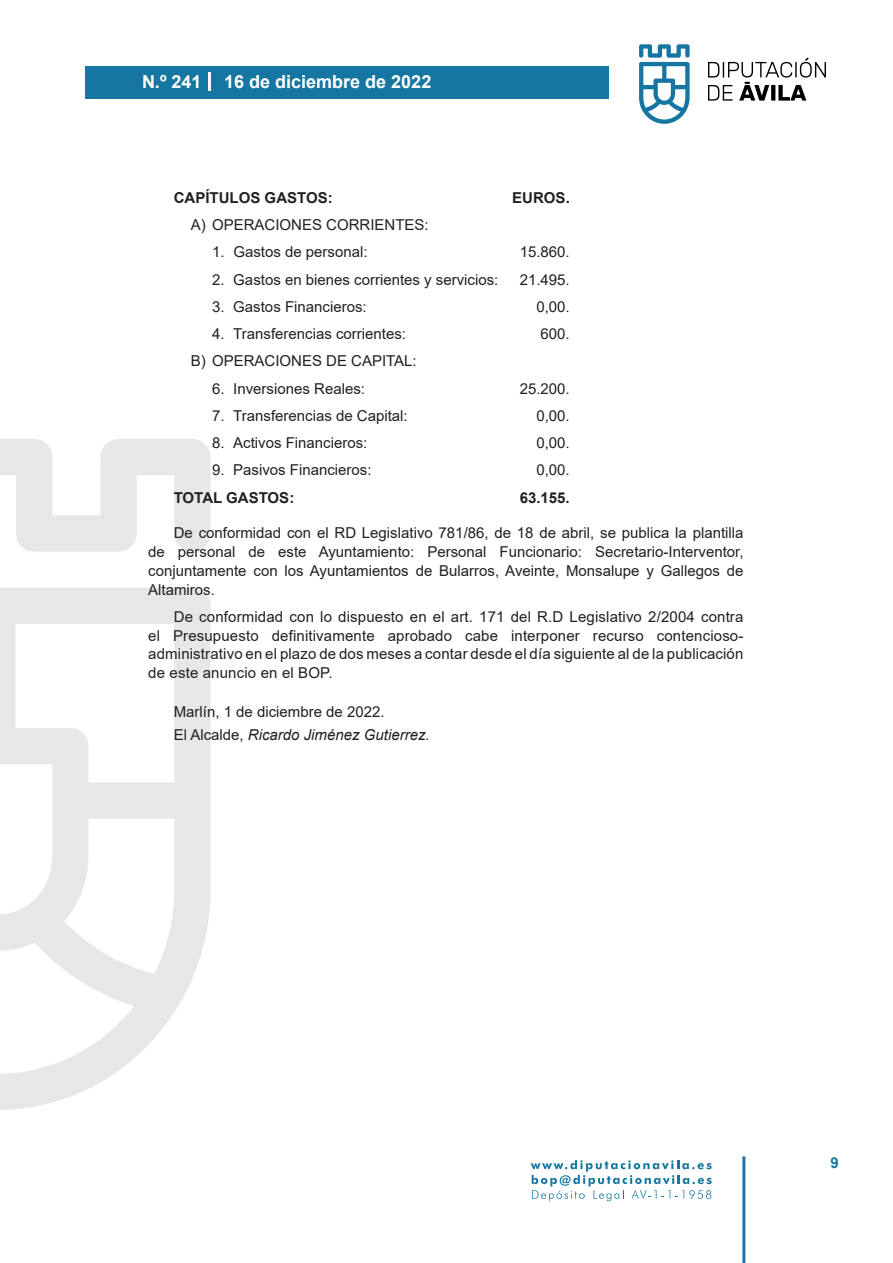
<style>
.page{position:relative;width:893px;height:1263px;background:#fff}
.page>*{position:absolute;margin:0;border:0;box-sizing:border-box;transform-origin:0 0}
.t1{font:700 18px "Arial";color:#fff}
.t2{font:15px/18.8px "Arial";color:#231f20;text-align:justify}
.t3{font:700 15px "Arial";color:#231f20}
.t4{font:700 15px "Arial";color:#1d76a4}
.s1{font-style:italic}
</style>
<div class="page">
<svg style="left:531px;top:1160px;width:181px;height:41px"></svg>
<div style="left:85px;top:66px;width:523px;height:33px;background:#1676a2"></div>
<svg style="left:639px;top:44px;width:51px;height:80px"></svg>
<svg style="left:708px;top:58px;width:118px;height:43px"></svg>
<hr style="left:742px;top:1156px;width:3px;height:107px;background:#1d76a4">
<svg style="left:208px;top:72px;width:2px;height:18px"></svg>
<svg style="left:0;top:439px;width:211px;height:671px"></svg>
<p class="t1" style="left:142px;top:69px;width:61px">N.º 241</p>
<p class="t1" style="left:224px;top:69px;width:209px">16 de diciembre de 2022</p>
<p class="t3" style="left:174px;top:187px;width:160px">CAPÍTULOS GASTOS:</p>
<p class="t3" style="left:512px;top:187px;width:59px">EUROS.</p>
<p class="t2" style="left:191px;top:215px;width:239px">A) OPERACIONES CORRIENTES:</p>
<p class="t2" style="left:212px;top:243px;width:157px">1. Gastos de personal:</p>
<p class="t2" style="left:520px;top:243px;width:52px">15.860.</p>
<p class="t2" style="left:212px;top:270px;width:288px">2. Gastos en bienes corrientes y servicios:</p>
<p class="t2" style="left:520px;top:270px;width:52px">21.495.</p>
<p class="t2" style="left:212px;top:297px;width:156px">3. Gastos Financieros:</p>
<p class="t2" style="left:536px;top:297px;width:35px">0,00.</p>
<p class="t2" style="left:212px;top:324px;width:196px">4. Transferencias corrientes:</p>
<p class="t2" style="left:541px;top:324px;width:31px">600.</p>
<p class="t2" style="left:191px;top:352px;width:228px">B) OPERACIONES DE CAPITAL:</p>
<p class="t2" style="left:212px;top:379px;width:154px">6. Inversiones Reales:</p>
<p class="t2" style="left:520px;top:379px;width:52px">25.200.</p>
<p class="t2" style="left:212px;top:406px;width:197px">7. Transferencias de Capital:</p>
<p class="t2" style="left:536px;top:406px;width:35px">0,00.</p>
<p class="t2" style="left:212px;top:433px;width:157px">8. Activos Financieros:</p>
<p class="t2" style="left:536px;top:433px;width:35px">0,00.</p>
<p class="t2" style="left:212px;top:461px;width:161px">9. Pasivos Financieros:</p>
<p class="t2" style="left:536px;top:461px;width:35px">0,00.</p>
<p class="t3" style="left:174px;top:487px;width:122px">TOTAL GASTOS:</p>
<p class="t3" style="left:520px;top:487px;width:52px">63.155.</p>
<p class="t2" style="left:148px;top:524px;width:597px;text-indent:26px">De conformidad con el RD Legislativo 781/86, de 18 de abril, se publica la plantilla de personal de este Ayuntamiento: Personal Funcionario: Secretario-Interventor, conjuntamente con los Ayuntamientos de Bularros, Aveinte, Monsalupe y Gallegos de Altamiros.</p>
<p class="t2" style="left:148px;top:607px;width:597px;text-indent:26px">De conformidad con lo dispuesto en el art. 171 del R.D Legislativo 2/2004 contra el Presupuesto definitivamente aprobado cabe interponer recurso contencioso&shy;administrativo en el plazo de dos meses a contar desde el día siguiente al de la publicación de este anuncio en el BOP.</p>
<p class="t2" style="left:174px;top:701px;width:257px;line-height:23px">Marlín, 1 de diciembre de 2022.<br>El Alcalde, <span class="s1">Ricardo Jiménez Gutierrez.</span></p>
<p class="t4" style="left:831px;top:1152px;width:10px">9</p>
</div>
